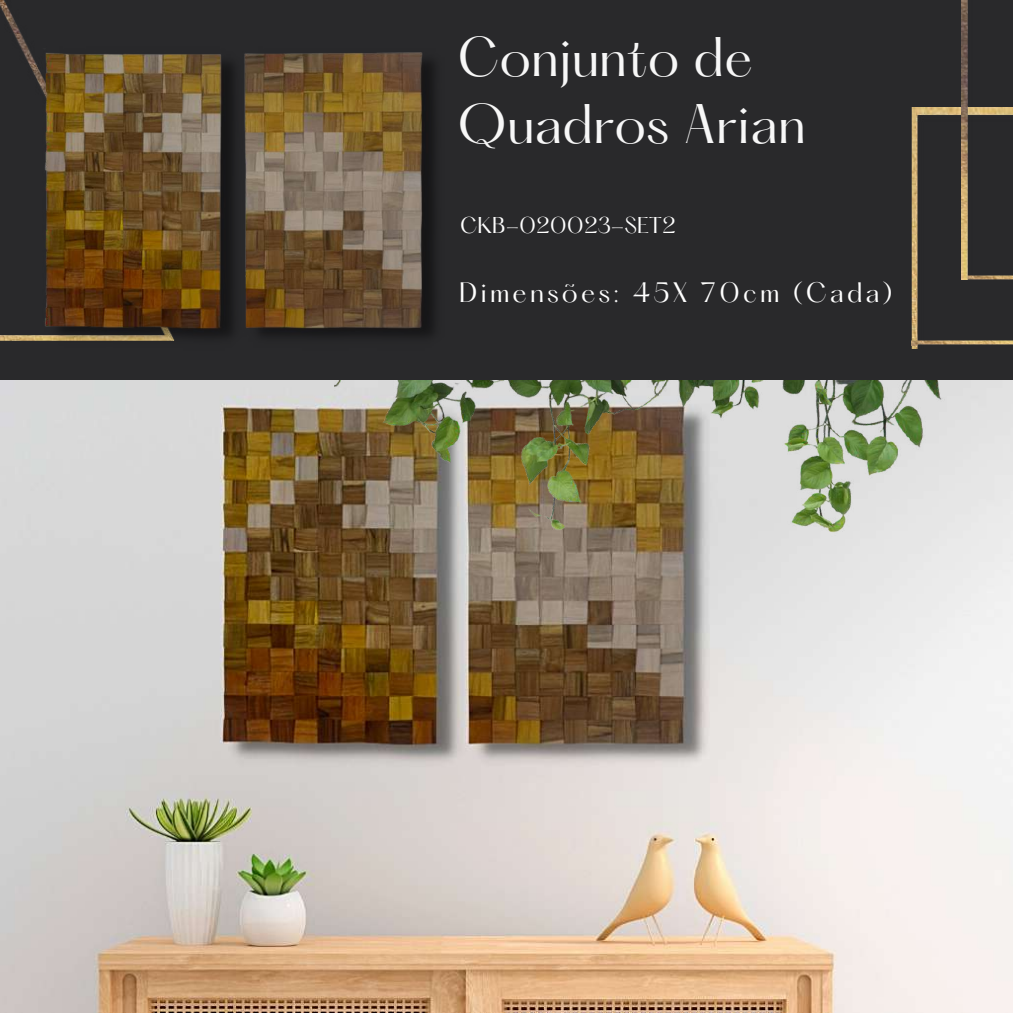
<style>
.page{position:relative;width:1013px;height:1013px;background:#fff}
.page>*{position:absolute;margin:0;border:0;box-sizing:border-box;transform-origin:0 0}
.t1{font:48.62px/67.5px "Hatton";color:#f7f7f7}
.t2{font:24.62px "Hatton";letter-spacing:.125em;color:#fff}
.t3{font:20px "Hatton";color:#fff}
</style>
<div class="page">
<div style="left:0;top:0;width:1012px;height:1012px;background:#29292b"></div>
<img style="left:911px;top:107px;width:50px;height:241px">
<img style="left:0;top:0;width:43px;height:340px">
<img style="left:0;top:381px;width:1012px;height:631px">
<img style="left:911px;top:340px;width:101px;height:5px">
<img style="left:961px;top:279px;width:51px;height:1px">
<img style="left:961px;top:0;width:51px;height:279px">
<img style="left:43px;top:52px;width:392px;height:289px">
<img style="left:334px;top:381px;width:626px;height:200px">
<h1 class="t1" style="left:457px;top:28px;width:350px">Conjunto de<br>Quadros Arian</h1>
<p class="t3" style="left:460px;top:216px;width:217px">CKB-020023-SET2</p>
<p class="t2" style="left:459px;top:280px;width:435px">Dimensões: 45X 70cm (Cada)</p>
</div>
